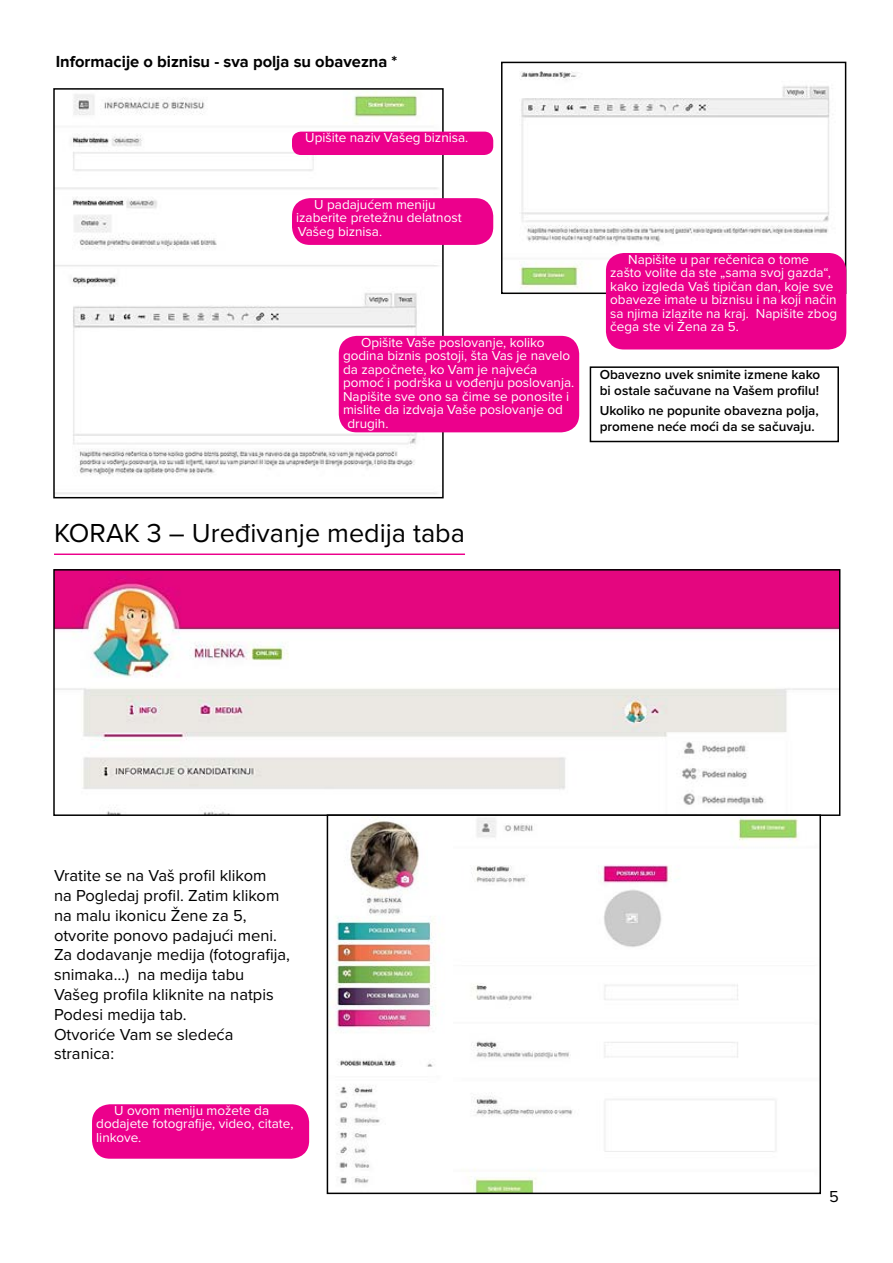
<style>
.page{position:relative;width:893px;height:1263px;background:#fff}
.page>*{position:absolute;margin:0;border:0;box-sizing:border-box;transform-origin:0 0}
.t1{font:27px "Proxima Nova";color:#000}
.t2{font:16.5px/19.8px "Proxima Nova";color:#000}
.t3{font:700 16.5px "Proxima Nova";color:#000}
.t4{font:13.5px/13.5px "Proxima Nova";color:#fff}
.t5{font:600 13.5px/16.2px "Proxima Nova";color:#000}
</style>
<div class="page">
<img style="left:56px;top:91px;width:385px;height:403px">
<div style="left:53px;top:88px;width:391px;height:410px;border:2px solid #000"></div>
<div style="left:292px;top:132px;width:201px;height:23px;background:#ec008c;border-radius:9px"></div>
<div style="left:292px;top:198px;width:201px;height:47px;background:#ec008c;border-radius:18px"></div>
<div style="left:339px;top:336px;width:240px;height:96px;background:#ec008c;border-radius:18px"></div>
<div style="left:590px;top:366px;width:249px;height:76px;border:2px solid #000"></div>
<div style="left:92px;top:1104px;width:217px;height:55px;background:#ec008c;border-radius:18px"></div>
<img style="left:519px;top:71px;width:324px;height:220px">
<div style="left:501px;top:62px;width:345px;height:232px;border:2px solid #000"></div>
<div style="left:606px;top:253px;width:240px;height:96px;background:#ec008c;border-radius:18px"></div>
<hr style="left:54px;top:553px;width:411px;height:2px;background:#ec008c">
<img style="left:56px;top:572px;width:781px;height:241px">
<div style="left:53px;top:569px;width:787px;height:247px;border:2px solid #000"></div>
<img style="left:336px;top:818px;width:462px;height:373px">
<div style="left:327px;top:814px;width:494px;height:380px;border:2px solid #000"></div>
<p class="t3" style="left:56px;top:52px;width:343px">Informacije o biznisu - sva polja su obavezna *</p>
<p class="t4" style="left:305px;top:130px;width:165px">Upišite naziv Vašeg biznisa.</p>
<p class="t4" style="left:296px;top:197px;width:167px;text-indent:18px">U padajućem meniju izaberite pretežnu delatnost<br>Vašeg biznisa.</p>
<p class="t4" style="left:361px;top:335px;width:185px">Opišite Vaše poslovanje, koliko</p>
<p class="t4" style="left:343px;top:348px;width:229px">godina biznis postoji, šta Vas je navelo</p>
<p class="t4" style="left:343px;top:362px;width:196px">da započnete, ko Vam je najveća</p>
<p class="t4" style="left:343px;top:375px;width:233px">pomoć i podrška u vođenju poslovanja.</p>
<p class="t4" style="left:343px;top:389px;width:228px">Napišite sve ono sa čime se ponosite i</p>
<p class="t4" style="left:343px;top:402px;width:222px">mislite da izdvaja Vaše poslovanje od</p>
<p class="t4" style="left:347px;top:416px;width:42px">drugih.</p>
<p class="t4" style="left:610px;top:252px;width:229px;text-indent:18px">Napišite u par rečenica o tome zašto volite da ste „sama svoj gazda“, kako izgleda Vaš tipičan dan, koje sve obaveze imate u biznisu i na koji način sa njima izlazite na kraj. Napišite zbog čega ste vi Žena za 5.</p>
<p class="t5" style="left:600px;top:366px;width:222px">Obavezno uvek snimite izmene kako bi ostale sačuvane na Vašem profilu!</p>
<p class="t5" style="left:600px;top:402px;width:221px">Ukoliko ne popunite obavezna polja, promene neće moći da se sačuvaju.</p>
<h1 class="t1" style="left:54px;top:513px;width:412px">KORAK 3 – Uređivanje medija taba</h1>
<p class="t2" style="left:54px;top:865px;width:238px">Vratite se na Vaš profil klikom<br>na Pogledaj profil. Zatim klikom na malu ikonicu Žene za 5, otvorite ponovo padajući meni.<br>Za dodavanje medija (fotografija, snimaka…) na medija tabu<br>Vašeg profila kliknite na natpis<br>Podesi medija tab.<br>Otvoriće Vam se sledeća stranica:</p>
<p class="t4" style="left:96px;top:1103px;width:199px;text-indent:18px">U ovom meniju možete da dodajete fotografije, video, citate, linkove.</p>
<p class="t2" style="left:829px;top:1186px;width:11px">5</p>
</div>
